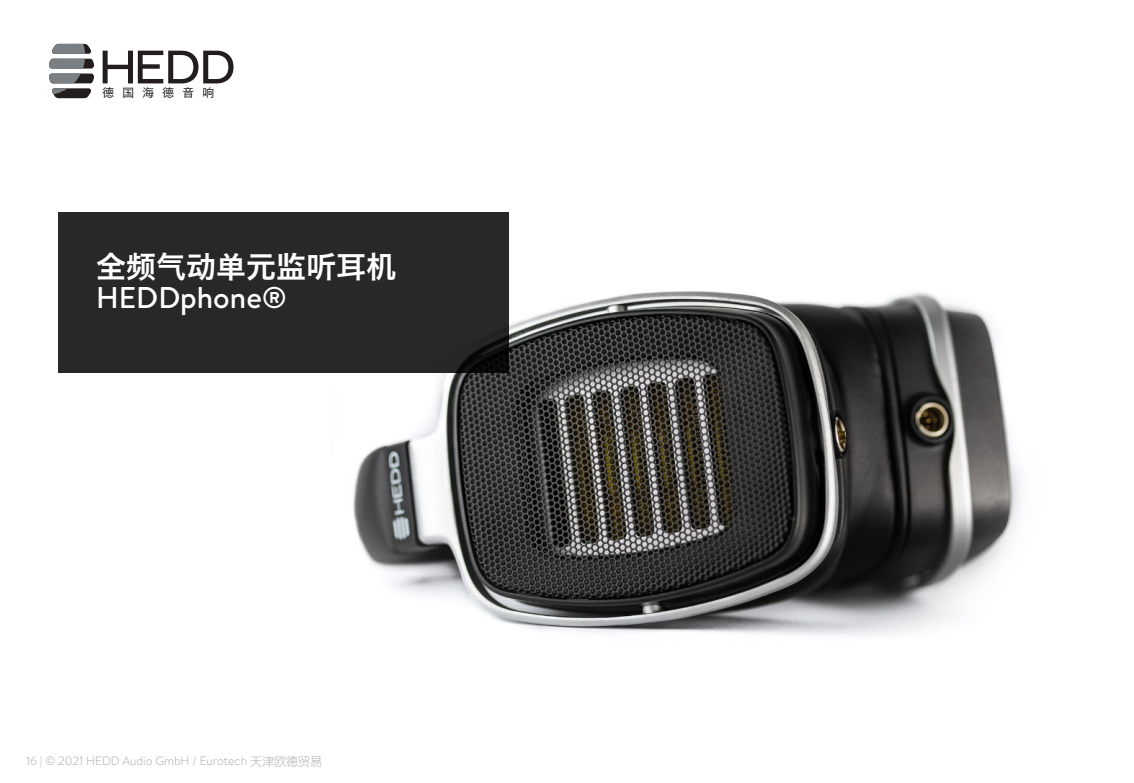
<style>
.page{position:relative;width:1134px;height:783px;background:#fff}
.page>*{position:absolute;margin:0;border:0;box-sizing:border-box;transform-origin:0 0}
.t1{font:30px "Hiragino Sans GB W6";color:#fff}
.t2{font:500 30px "Brandon Text";color:#fff}
.t3{font:300 12px "Brandon Text";color:#a7a7a7}
.t4{font:11.7px "Hiragino Sans GB W3";color:#000}
.s1{color:#a8a8a8}
.s2{font-family:"ST Yuanti SC Light";font-weight:400}
</style>
<div class="page">
<svg style="left:103px;top:51px;width:131px;height:32px"></svg>
<svg style="left:49px;top:44px;width:45px;height:54px"></svg>
<img style="left:353px;top:291px;width:668px;height:345px">
<div style="left:58px;top:212px;width:451px;height:161px;background:#282828"></div>
<p class="t4" style="left:102px;top:87px;width:113px">德国海德⾳响</p>
<h1 class="t1" style="left:96px;top:251px;width:302px">全频⽓动单元监听⽿机</h1>
<h1 class="t2" style="left:96px;top:287px;width:192px">HEDDphone®</h1>
<p class="t3" style="left:26px;top:756px;width:298px"><span class="s1">16 |</span> © 2021 HEDD Audio GmbH / Eurotech <span class="s2">天津欧德贸易</span></p>
</div>
